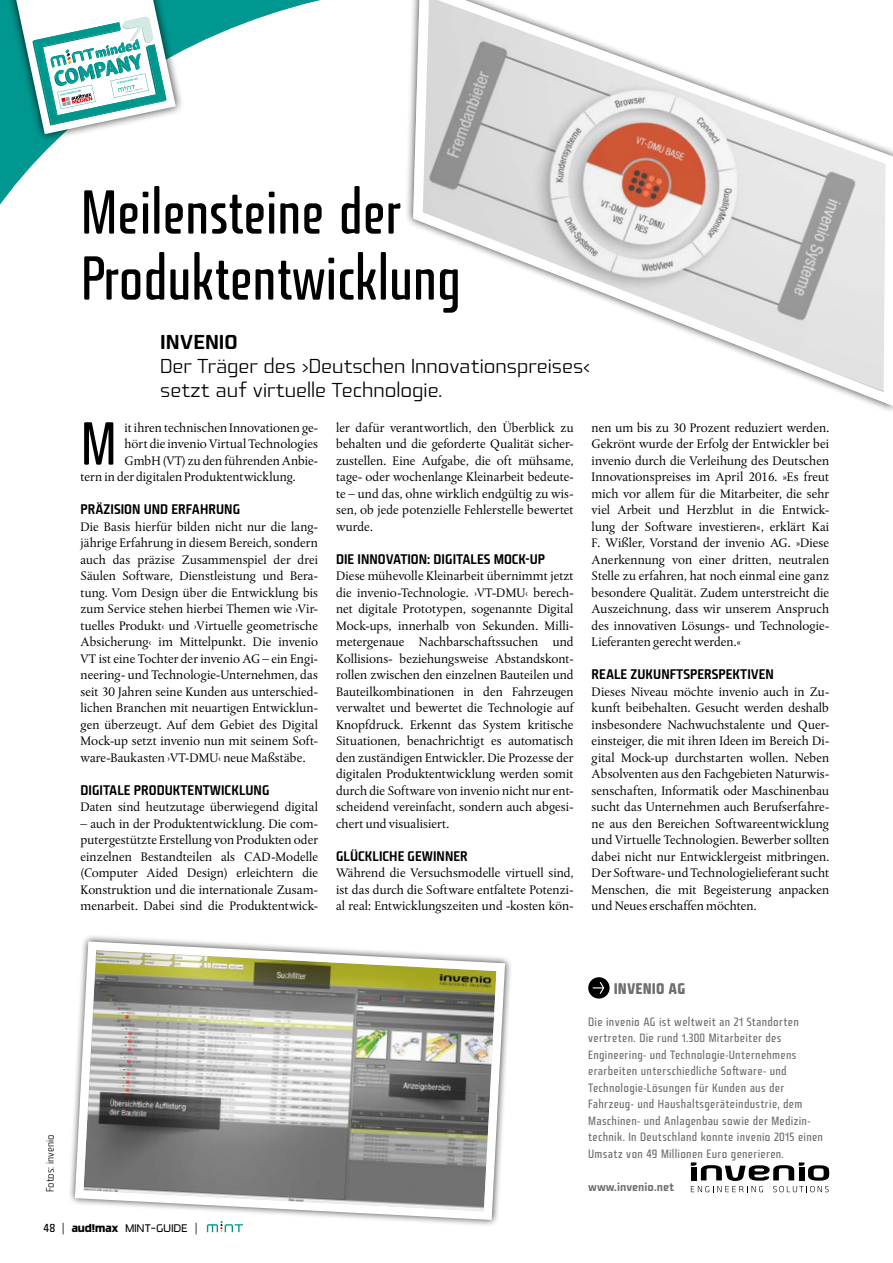
<style>
.page{position:relative;width:893px;height:1263px;background:#fff}
.page>*{position:absolute;margin:0;border:0;box-sizing:border-box;transform-origin:0 0}
.t1{font:60px/66px "Fishmonger ECR";letter-spacing:-.02em;color:#000}
.t2{font:58.8px "Fishmonger ECR";color:#000}
.t3{font:19.5px/24px "Fishmonger EEL";color:#000}
.t4{font:19.5px "Fishmonger EES";color:#000}
.t5{font:15px "Fishmonger CB";letter-spacing:.01em;color:#6e6e6e}
.t6{font:13.5px "Fishmonger MS";color:#000}
.t7{font:13.05px/16.5px "Albertina MT Pro";color:#000;text-align:justify}
.t8{font:300 13.05px "Ginger";color:#000}
.t9{font:11.7px/16.5px "Fishmonger CR";letter-spacing:.025em;color:#6e6e6e}
.t10{font:11.7px "Fishmonger MS";color:#6e6e6e}
.t11{font:10.5px "Fishmonger ML";color:#000}
.s1{font-family:"Fishmonger MR";font-weight:400;font-size:11.25px}
.s2{font-family:"Fishmonger ML";font-weight:400;font-size:11.25px}
.s3{font-weight:400}
</style>
<div class="page">
<svg style="left:207px;top:1227px;width:33px;height:5px"></svg>
<svg style="left:0;top:0;width:321px;height:205px"></svg>
<div style="left:0;top:0;width:184px;height:142px;background:#000;opacity:.81"></div>
<svg style="left:16px;top:0;width:160px;height:134px"></svg>
<svg style="left:71px;top:937px;width:438px;height:287px"></svg>
<div style="left:588px;top:977px;width:22px;height:21px;background:#000;border-radius:50%"></div>
<svg style="left:593px;top:982px;width:11px;height:12px"></svg>
<svg style="left:691px;top:1162px;width:138px;height:30px"></svg>
<svg style="left:408px;top:0;width:485px;height:411px"></svg>
<h1 class="t1" style="left:81px;top:177px;width:382px">Meilensteine der<br>Produktentwicklung</h1>
<h3 class="t4" style="left:160px;top:329px;width:79px">INVENIO</h3>
<h3 class="t3" style="left:160px;top:353px;width:432px">Der Träger des ›Deutschen Innovationspreises‹ setzt auf virtuelle Technologie.</h3>
<h2 class="t2" style="left:81px;top:405px;width:38px">M</h2>
<p class="t7" style="left:125px;top:419px;width:195px">it ihren technischen Innovationen ge-</p>
<p class="t7" style="left:125px;top:436px;width:195px">hört die invenio Virtual Technologies</p>
<p class="t7" style="left:125px;top:452px;width:195px">GmbH (VT) zu den führenden Anbie-</p>
<p class="t7" style="left:81px;top:469px;width:217px">tern in der digitalen Produktentwicklung.</p>
<p class="t6" style="left:81px;top:500px;width:161px">PRÄZISION UND ERFAHRUNG</p>
<p class="t7" style="left:81px;top:518px;width:239px">Die Basis hierfür bilden nicht nur die lang&shy;jährige Erfahrung in diesem Bereich, sondern auch das präzise Zusammenspiel der drei Säulen Software, Dienstleistung und Bera&shy;tung. Vom Design über die Entwicklung bis zum Service stehen hierbei Themen wie ›Vir&shy;tuelles Produkt‹ und ›Virtuelle geometrische Absicherung‹ im Mittelpunkt. Die invenio VT ist eine Tochter der invenio AG – ein Engi&shy;neering- und Technologie-Unternehmen, das seit 30 Jahren seine Kunden aus unterschied&shy;lichen Branchen mit neuartigen Entwicklun&shy;gen überzeugt. Auf dem Gebiet des Digital Mock-up setzt invenio nun mit seinem Soft&shy;ware-Baukasten ›VT-DMU‹ neue Maßstäbe.</p>
<p class="t6" style="left:81px;top:781px;width:190px">DIGITALE PRODUKTENTWICKLUNG</p>
<p class="t7" style="left:81px;top:799px;width:239px">Daten sind heutzutage überwiegend digital</p>
<p class="t7" style="left:81px;top:815px;width:239px">– auch in der Produktentwicklung. Die com&shy;putergestützte Erstellung von Produkten oder einzelnen Bestandteilen als CAD-Modelle (Computer Aided Design) erleichtern die Konstruktion und die internationale Zusam&shy;menarbeit. Dabei sind die Produktentwick-</p>
<p class="t7" style="left:336px;top:419px;width:239px">ler dafür verantwortlich, den Überblick zu behalten und die geforderte Qualität sicher&shy;zustellen. Eine Aufgabe, die oft mühsame, tage- oder wochenlange Kleinarbeit bedeute&shy;te – und das, ohne wirklich endgültig zu wis&shy;sen, ob jede potenzielle Fehlerstelle bewertet wurde.</p>
<p class="t6" style="left:336px;top:550px;width:211px">DIE INNOVATION: DIGITALES MOCK-UP</p>
<p class="t7" style="left:336px;top:568px;width:239px">Diese mühevolle Kleinarbeit übernimmt jetzt die invenio-Technologie. ›VT-DMU‹ berech&shy;net digitale Prototypen, sogenannte Digital Mock-ups, innerhalb von Sekunden. Milli&shy;metergenaue Nachbarschaftssuchen und Kollisions- beziehungsweise Abstandskont&shy;rollen zwischen den einzelnen Bauteilen und Bauteilkombinationen in den Fahrzeugen verwaltet und bewertet die Technologie auf Knopfdruck. Erkennt das System kritische Situationen, benachrichtigt es automatisch den zuständigen Entwickler. Die Prozesse der digitalen Produktentwicklung werden somit durch die Software von invenio nicht nur ent&shy;scheidend vereinfacht, sondern auch abgesi&shy;chert und visualisiert.</p>
<p class="t6" style="left:336px;top:847px;width:133px">GLÜCKLICHE GEWINNER</p>
<p class="t7" style="left:336px;top:865px;width:239px">Während die Versuchsmodelle virtuell sind, ist das durch die Software entfaltete Potenzi&shy;al real: Entwicklungszeiten und -kosten kön-</p>
<p class="t7" style="left:592px;top:419px;width:239px">nen um bis zu 30 Prozent reduziert werden.<br>Gekrönt wurde der Erfolg der Entwickler bei invenio durch die Verleihung des Deutschen Innovationspreises im April 2016. »Es freut mich vor allem für die Mitarbeiter, die sehr viel Arbeit und Herzblut in die Entwick&shy;lung der Software investieren«, erklärt Kai F. Wißler, Vorstand der invenio AG. »Diese Anerkennung von einer dritten, neutralen Stelle zu erfahren, hat noch einmal eine ganz besondere Qualität. Zudem unterstreicht die Auszeichnung, dass wir unserem Anspruch des innovativen Lösungs- und Technologie-Lieferanten gerecht werden.«</p>
<p class="t6" style="left:592px;top:665px;width:184px">REALE ZUKUNFTSPERSPEKTIVEN</p>
<p class="t7" style="left:592px;top:683px;width:239px">Dieses Niveau möchte invenio auch in Zu&shy;kunft beibehalten. Gesucht werden deshalb insbesondere Nachwuchstalente und Quer&shy;einsteiger, die mit ihren Ideen im Bereich Di&shy;gital Mock-up durchstarten wollen. Neben Absolventen aus den Fachgebieten Naturwis&shy;senschaften, Informatik oder Maschinenbau sucht das Unternehmen auch Berufserfahre&shy;ne aus den Bereichen Softwareentwicklung und Virtuelle Technologien. Bewerber sollten dabei nicht nur Entwicklergeist mitbringen.<br>Der Software- und Technologielieferant sucht Menschen, die mit Begeisterung anpacken und Neues erschaffen möchten.</p>
<p class="t11" style="left:43px;top:1192px;width:59px;rotate:-90deg">Fotos: invenio</p>
<p class="t8" style="left:44px;top:1221px;width:155px"><span class="s1">48</span> <span class="s2">|</span> <span class="s3">aud!max</span> MINT-GUIDE <span class="s2">|</span></p>
<p class="t5" style="left:614px;top:978px;width:73px">INVENIO AG</p>
<p class="t9" style="left:588px;top:1013px;width:236px">Die invenio AG ist weltweit an 21 Standorten vertreten. Die rund 1.300 Mitarbeiter des Engineering- und Technologie-Unternehmens erarbeiten unterschiedliche Software- und Technologie-Lösungen für Kunden aus der Fahrzeug- und Haushaltsgeräteindustrie, dem Maschinen- und Anlagenbau sowie der Medizin&shy;technik. In Deutschland konnte invenio 2015 einen Umsatz von 49 Millionen Euro generieren.</p>
<p class="t10" style="left:588px;top:1178px;width:87px">www.invenio.net</p>
</div>
